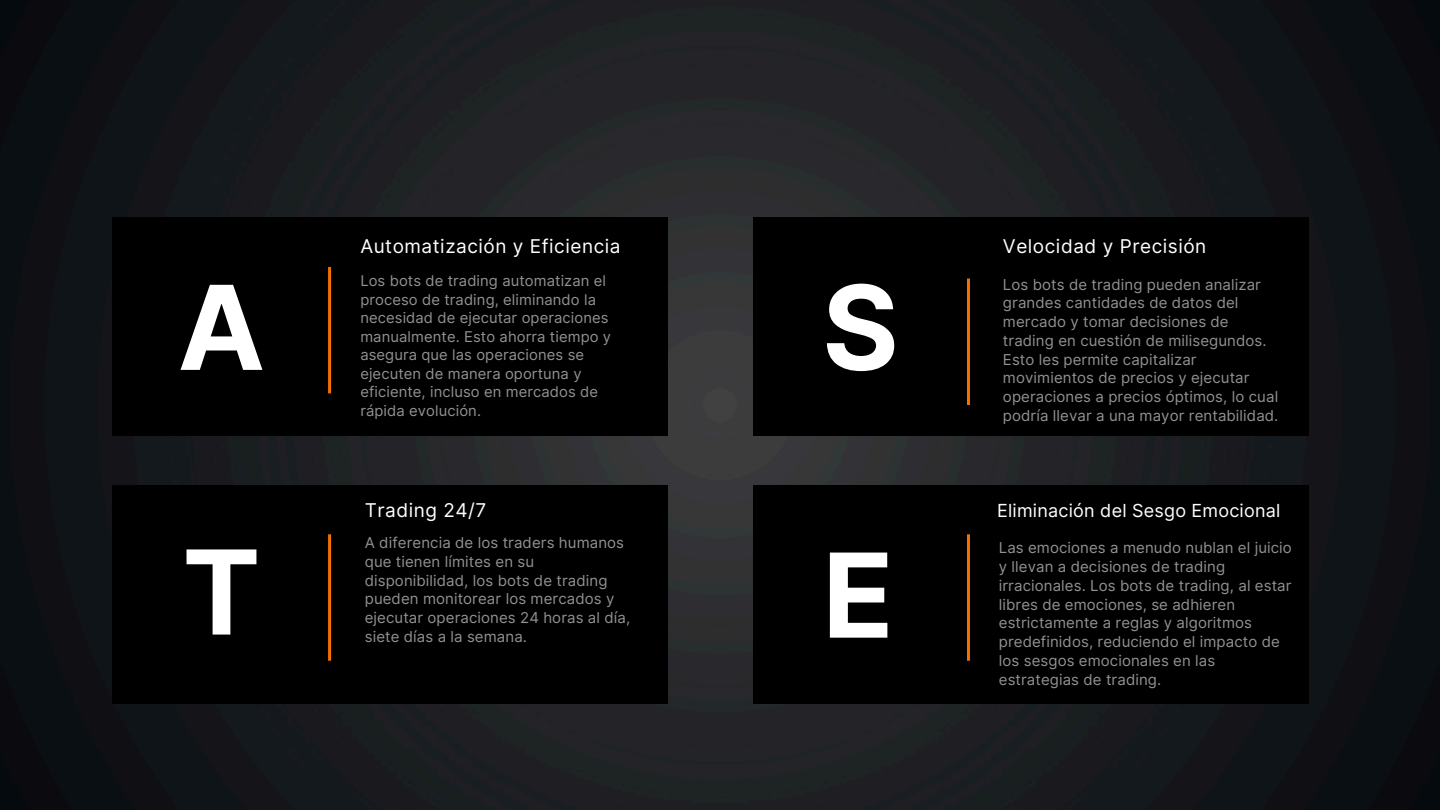
<style>
.page{position:relative;width:1440px;height:810px;background:#fff}
.page>*{position:absolute;margin:0;border:0;box-sizing:border-box;transform-origin:0 0}
.t1{font:700 117px "Inter";color:#fff}
.t2{font:19px "Inter";letter-spacing:.03em;color:#fff}
.t3{font:18px "Inter";letter-spacing:.01em;color:#fff}
.t4{font:15px/18.8px "Inter";letter-spacing:.005em;color:#929292}
.t5{font:14.8px/18.5px "Inter";letter-spacing:.005em;color:#929292}
</style>
<div class="page">
<img style="left:0;top:0;width:1440px;height:810px">
<div style="left:113px;top:217px;width:555px;height:219px;background:#000"></div>
<hr style="left:328px;top:267px;width:3px;height:126px;background:#f27100">
<div style="left:753px;top:485px;width:555px;height:219px;background:#000"></div>
<hr style="left:967px;top:534px;width:3px;height:127px;background:#f27100">
<div style="left:753px;top:217px;width:555px;height:219px;background:#000"></div>
<hr style="left:967px;top:279px;width:3px;height:126px;background:#f27100">
<div style="left:113px;top:485px;width:555px;height:219px;background:#000"></div>
<hr style="left:328px;top:534px;width:3px;height:127px;background:#f27100">
<p class="t1" style="left:178px;top:257px;width:89px">A</p>
<p class="t1" style="left:182px;top:522px;width:80px">T</p>
<p class="t2" style="left:360px;top:234px;width:262px">Automatización y Eficiencia</p>
<p class="t2" style="left:1003px;top:234px;width:205px">Velocidad y Precisión</p>
<p class="t5" style="left:360px;top:271px;width:252px">Los bots de trading automatizan el proceso de trading, eliminando la necesidad de ejecutar operaciones manualmente. Esto ahorra tiempo y asegura que las operaciones se ejecuten de manera oportuna y eficiente, incluso en mercados de rápida evolución.</p>
<h1 class="t2" style="left:365px;top:499px;width:123px">Trading 24/7</h1>
<p class="t4" style="left:365px;top:533px;width:267px">A diferencia de los traders humanos que tienen límites en su disponibilidad, los bots de trading pueden monitorear los mercados y ejecutar operaciones 24 horas al día, siete días a la semana.</p>
<p class="t1" style="left:822px;top:257px;width:78px">S</p>
<h1 class="t1" style="left:822px;top:525px;width:73px">E</h1>
<p class="t4" style="left:1003px;top:275px;width:277px">Los bots de trading pueden analizar grandes cantidades de datos del mercado y tomar decisiones de trading en cuestión de milisegundos.<br>Esto les permite capitalizar movimientos de precios y ejecutar operaciones a precios óptimos, lo cual podría llevar a una mayor rentabilidad.</p>
<p class="t3" style="left:997px;top:500px;width:285px">Eliminación del Sesgo Emocional</p>
<h1 class="t4" style="left:999px;top:538px;width:295px">Las emociones a menudo nublan el juicio y llevan a decisiones de trading irracionales. Los bots de trading, al estar libres de emociones, se adhieren estrictamente a reglas y algoritmos predefinidos, reduciendo el impacto de los sesgos emocionales en las estrategias de trading.</h1>
</div>
